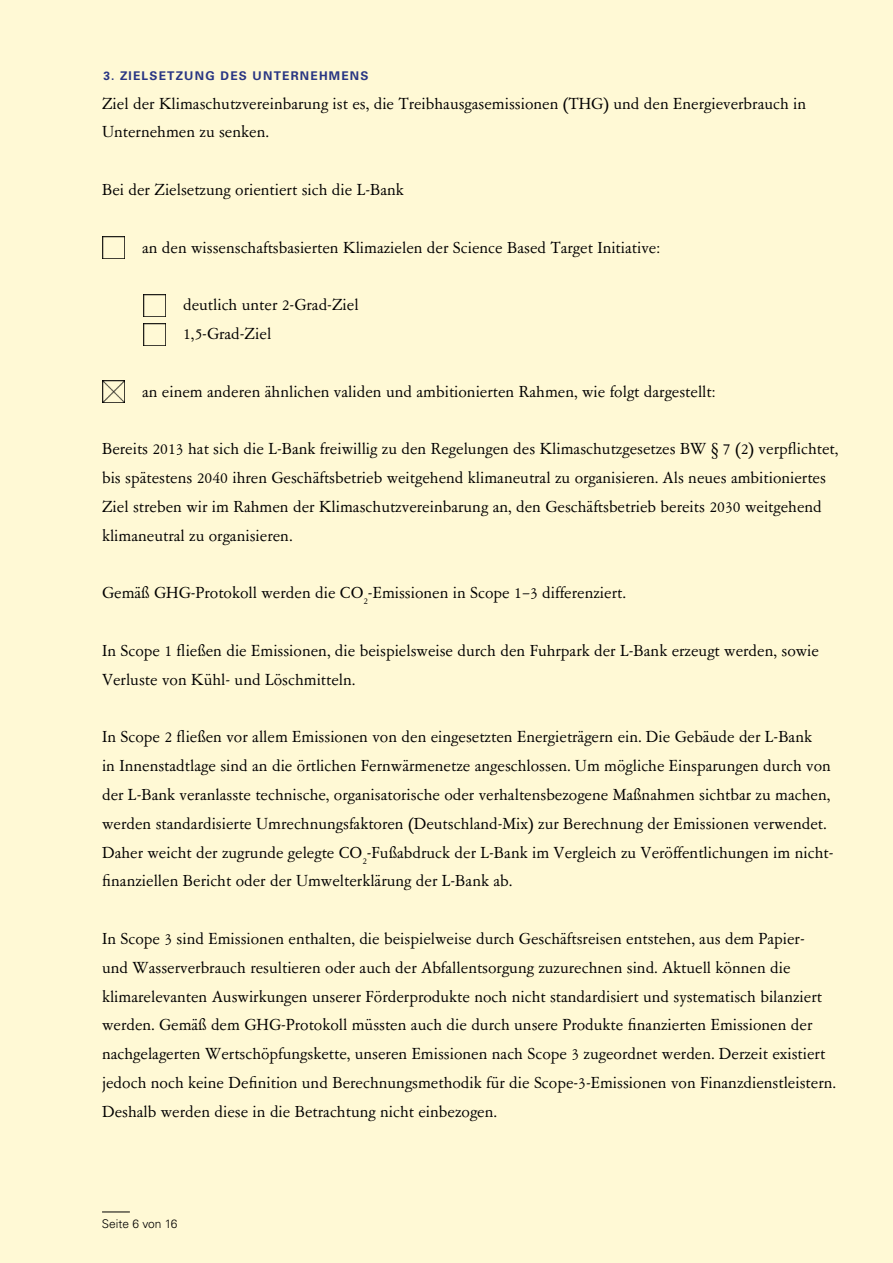
<style>
.page{position:relative;width:893px;height:1263px;background:#fff9d5}
.page>*{position:absolute;margin:0;border:0;box-sizing:border-box;transform-origin:0 0}
.P_Fließtext{font:18px/28.8px "Garamont Amst SB";color:#000}
.P_Liste{font:18px "Garamont Amst SB";color:#000}
.t1{font:700 12px "Univers LT Pro 65";letter-spacing:.1em;color:#283583}
.t2{font:300 12px "Univers LT Pro 45";color:#000}
</style>
<div class="page">
<svg style="left:102px;top:1211px;width:28px;height:1px"></svg>
<img style="left:102px;top:237px;width:22px;height:22px">
<img style="left:143px;top:294px;width:22px;height:22px">
<img style="left:143px;top:323px;width:22px;height:22px">
<img style="left:102px;top:381px;width:22px;height:22px">
<h2 class="t1" style="left:103px;top:68px;width:267px">3. ZIELSETZUNG DES UNTERNEHMENS</h2>
<p class="P_Fließtext" style="left:102px;top:90px;width:706px">Ziel der Klimaschutzvereinbarung ist es, die Treibhausgasemissionen (THG) und den Energieverbrauch in<br>Unternehmen zu senken.</p>
<p class="P_Fließtext" style="left:102px;top:176px;width:303px">Bei der Zielsetzung orientiert sich die L-Bank</p>
<p class="P_Fließtext" style="left:142px;top:234px;width:519px">an den wissenschaftsbasierten Klimazielen der Science Based Target Initiative:</p>
<p class="P_Liste" style="left:183px;top:296px;width:177px">deutlich unter 2-Grad-Ziel</p>
<p class="P_Liste" style="left:183px;top:325px;width:90px">1,5-Grad-Ziel</p>
<p class="P_Fließtext" style="left:142px;top:378px;width:575px">an einem anderen ähnlichen validen und ambitionierten Rahmen, wie folgt dargestellt:</p>
<p class="P_Fließtext" style="left:102px;top:435px;width:738px">Bereits 2013 hat sich die L-Bank freiwillig zu den Regelungen des Klimaschutzgesetzes BW § 7 (2) verpflichtet, bis spätestens 2040 ihren Geschäftsbetrieb weitgehend klimaneutral zu organisieren. Als neues ambitioniertes Ziel streben wir im Rahmen der Klimaschutzvereinbarung an, den Geschäftsbetrieb bereits 2030 weitgehend klimaneutral zu organisieren.</p>
<p class="P_Fließtext" style="left:102px;top:579px;width:525px">Gemäß GHG-Protokoll werden die CO<sub>2</sub>-Emissionen in Scope 1–3 differenziert.</p>
<p class="P_Fließtext" style="left:102px;top:637px;width:718px">In Scope 1 fließen die Emissionen, die beispielsweise durch den Fuhrpark der L-Bank erzeugt werden, sowie<br>Verluste von Kühl- und Löschmitteln.</p>
<p class="P_Fließtext" style="left:102px;top:723px;width:732px">In Scope 2 fließen vor allem Emissionen von den eingesetzten Energieträgern ein. Die Gebäude der L-Bank<br>in Innenstadtlage sind an die örtlichen Fernwärmenetze angeschlossen. Um mögliche Einsparungen durch von der L-Bank veranlasste technische, organisatorische oder verhaltensbezogene Maßnahmen sichtbar zu machen, werden standardisierte Umrechnungsfaktoren (Deutschland-Mix) zur Berechnung der Emissionen verwendet.<br>Daher weicht der zugrunde gelegte CO<sub>2</sub>-Fußabdruck der L-Bank im Vergleich zu Veröffentlichungen im nicht&shy;finanziellen Bericht oder der Umwelterklärung der L-Bank ab.</p>
<p class="P_Fließtext" style="left:102px;top:925px;width:735px">In Scope 3 sind Emissionen enthalten, die beispielweise durch Geschäftsreisen entstehen, aus dem Papier-<br>und Wasserverbrauch resultieren oder auch der Abfallentsorgung zuzurechnen sind. Aktuell können die klimarelevanten Auswirkungen unserer Förderprodukte noch nicht standardisiert und systematisch bilanziert werden. Gemäß dem GHG-Protokoll müssten auch die durch unsere Produkte finanzierten Emissionen der nachgelagerten Wertschöpfungskette, unseren Emissionen nach Scope 3 zugeordnet werden. Derzeit existiert jedoch noch keine Definition und Berechnungsmethodik für die Scope-3-Emissionen von Finanzdienstleistern.<br>Deshalb werden diese in die Betrachtung nicht einbezogen.</p>
<p class="t2" style="left:102px;top:1216px;width:77px">Seite 6 von 16</p>
</div>
